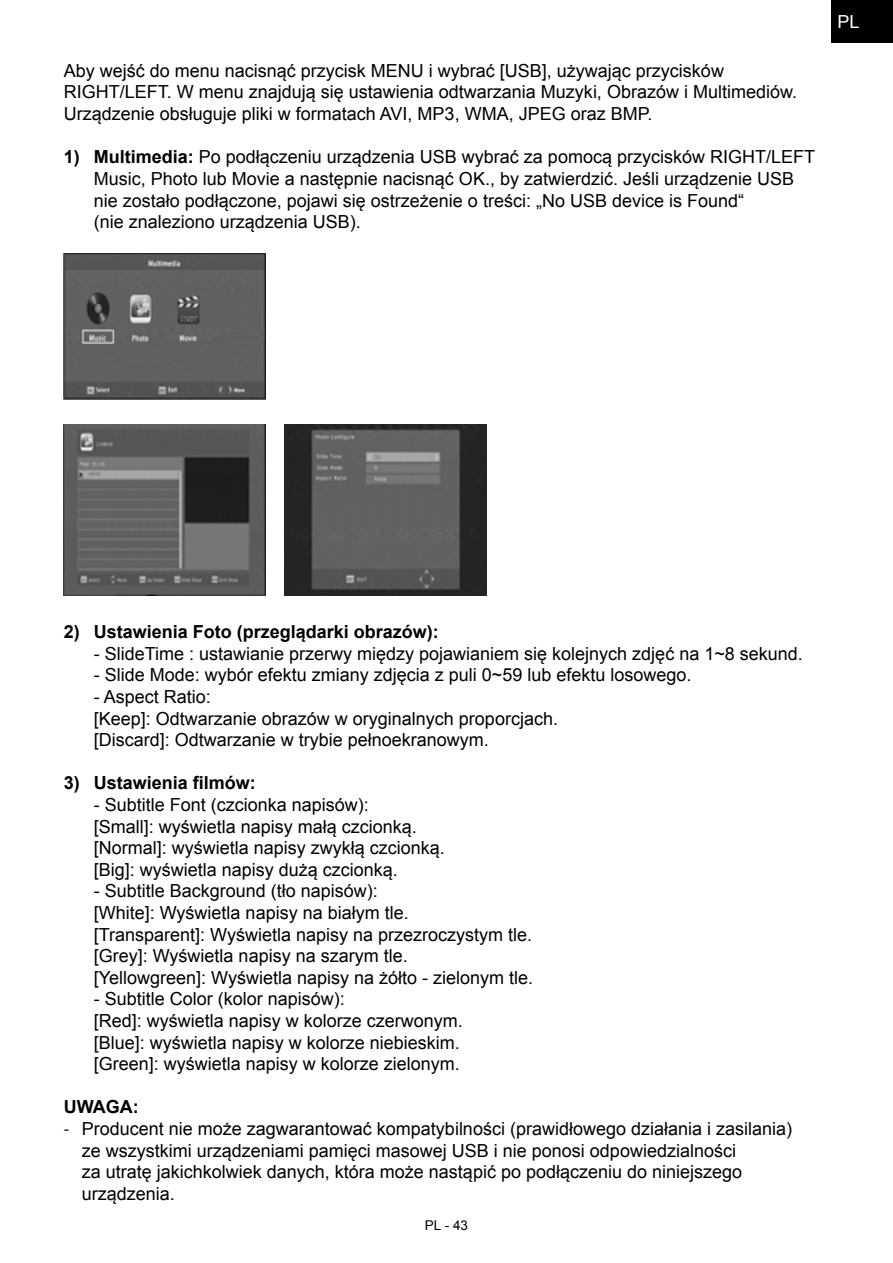
<style>
.page{position:relative;width:893px;height:1263px;background:#fff}
.page>*{position:absolute;margin:0;border:0;box-sizing:border-box;transform-origin:0 0}
.t1{font:18px/21.6px "Arial";color:#000}
.t2{font:700 18px "Arial";color:#000}
.t3{font:18px "Arial";color:#fff}
.t4{font:13.5px "Arial";color:#000}
.s1{font-weight:700}
.s2{font-family:"Myriad Pro"}
</style>
<div class="page">
<div style="left:831px;top:0;width:62px;height:43px;background:#000"></div>
<img style="left:64px;top:253px;width:202px;height:146px">
<img style="left:64px;top:425px;width:202px;height:170px">
<img style="left:285px;top:425px;width:202px;height:170px">
<p class="t1" style="left:64px;top:60px;width:735px">Aby wejść do menu nacisnąć przycisk MENU i wybrać [USB], używając przycisków<br>RIGHT/LEFT. W menu znajdują się ustawienia odtwarzania Muzyki, Obrazów i Multimediów.<br>Urządzenie obsługuje pliki w formatach AVI, MP3, WMA, JPEG oraz BMP.</p>
<p class="t1" style="left:94px;top:146px;width:723px;text-indent:-30px"><span class="s1">1) Multimedia:</span> Po podłączeniu urządzenia USB wybrać za pomocą przycisków RIGHT/LEFT Music, Photo lub Movie a następnie nacisnąć OK., by zatwierdzić. Jeśli urządzenie USB nie zostało podłączone, pojawi się ostrzeżenie o treści: „No USB device is Found“<br>(nie znaleziono urządzenia USB).</p>
<p class="t3" style="left:837px;top:10px;width:24px">PL</p>
<p class="t2" style="left:64px;top:620px;width:377px">2) Ustawienia Foto (przeglądarki obrazów):</p>
<p class="t1" style="left:94px;top:643px;width:711px">- SlideTime : ustawianie przerwy między pojawianiem się kolejnych zdjęć na 1~8 sekund.</p>
<p class="t1" style="left:94px;top:664px;width:599px">- Slide Mode: wybór efektu zmiany zdjęcia z puli 0~59 lub efektu losowego.</p>
<p class="t1" style="left:94px;top:686px;width:466px">- Aspect Ratio:<br>[Keep]: Odtwarzanie obrazów w oryginalnych proporcjach. [Discard]: Odtwarzanie w trybie pełnoekranowym.</p>
<p class="t2" style="left:64px;top:771px;width:194px">3) Ustawienia filmów:</p>
<p class="t1" style="left:94px;top:794px;width:353px">- Subtitle Font (czcionka napisów):<br>[Small]: wyświetla napisy małą czcionką. [Normal]: wyświetla napisy zwykłą czcionką. [Big]: wyświetla napisy dużą czcionką.</p>
<p class="t1" style="left:94px;top:880px;width:441px">- Subtitle Background (tło napisów):<br>[White]: Wyświetla napisy na białym tle.<br>[Transparent]: Wyświetla napisy na przezroczystym tle. [Grey]: Wyświetla napisy na szarym tle.<br>[Yellowgreen]: Wyświetla napisy na żółto - zielonym tle.</p>
<p class="t1" style="left:94px;top:988px;width:371px">- Subtitle Color (kolor napisów):<br>[Red]: wyświetla napisy w kolorze czerwonym. [Blue]: wyświetla napisy w kolorze niebieskim. [Green]: wyświetla napisy w kolorze zielonym.</p>
<p class="t2" style="left:64px;top:1095px;width:76px">UWAGA:</p>
<p class="t1" style="left:82px;top:1118px;width:712px;text-indent:-18px"><span class="s2">-</span> Producent nie może zagwarantować kompatybilności (prawidłowego działania i zasilania) ze wszystkimi urządzeniami pamięci masowej USB i nie ponosi odpowiedzialności<br>za utratę jakichkolwiek danych, która może nastąpić po podłączeniu do niniejszego urządzenia.</p>
<p class="t4" style="left:425px;top:1217px;width:45px">PL - 43</p>
</div>
